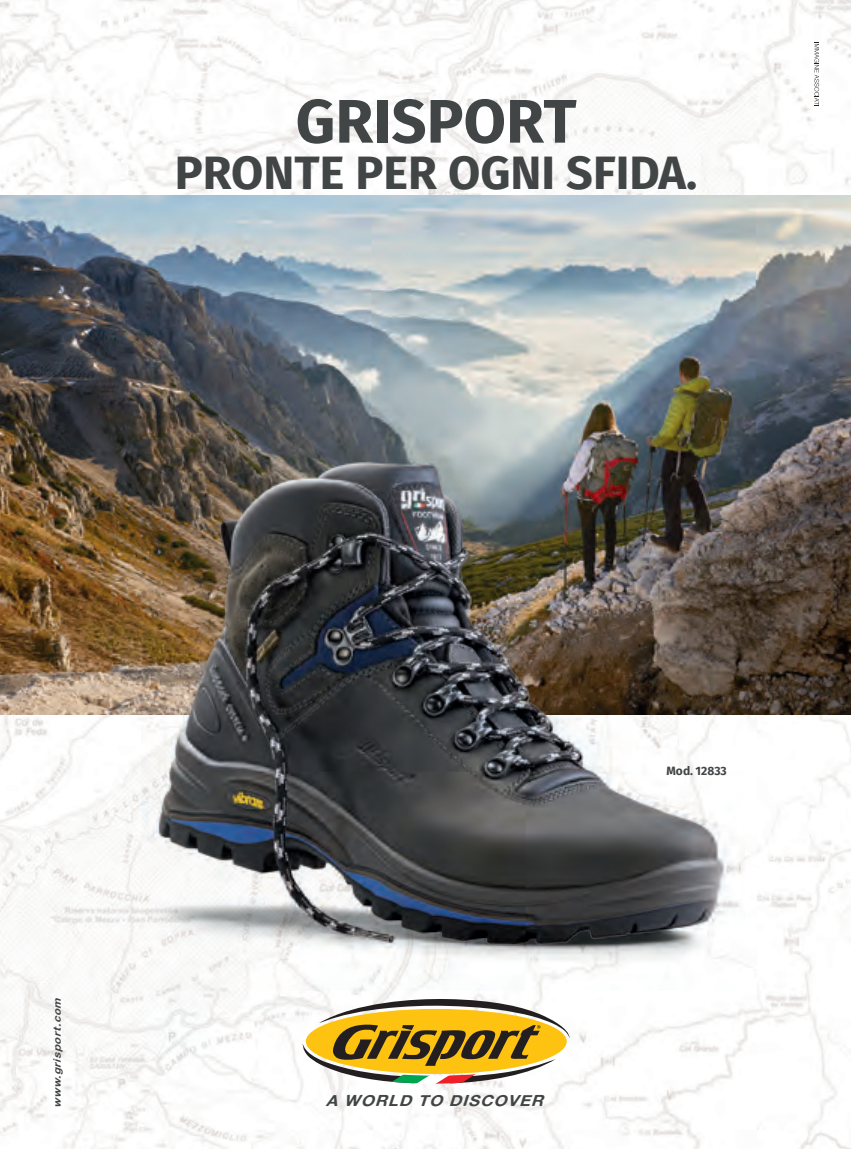
<style>
.page{position:relative;width:851px;height:1149px;background:#fff}
.page>*{position:absolute;margin:0;border:0;box-sizing:border-box;transform-origin:0 0}
.t1{font:700 61.5px "Fira Sans";color:#424546}
.t2{font:700 46.65px "Fira Sans";color:#424546}
.t3{font:italic 15.3px "Alte Haas Grotesk Bold";color:#424546;scale:1.09 1}
.t4{font:700 12px "Fira Sans";color:#424546}
.t5{font:italic 10.35px "Alte Haas Grotesk Bold";color:#424546;scale:1.09 1}
</style>
<div class="page">
<img style="left:0;top:0;width:850px;height:1148px">
<img style="left:0;top:196px;width:850px;height:518px">
<svg style="left:814px;top:43px;width:5px;height:63px"></svg>
<img style="left:296px;top:991px;width:279px;height:96px">
<svg style="left:302px;top:998px;width:268px;height:85px"></svg>
<img style="left:142px;top:387px;width:602px;height:602px">
<h1 class="t1" style="left:295px;top:78px;width:282px">GRISPORT</h1>
<p class="t2" style="left:175px;top:140px;width:524px">PRONTE PER OGNI SFIDA.</p>
<p class="t5" style="left:51px;top:1107px;width:106px;rotate:-90deg">www.grisport.com</p>
<p class="t4" style="left:666px;top:762px;width:62px">Mod. 12833</p>
<p class="t3" style="left:326px;top:1090px;width:206px">A WORLD TO DISCOVER</p>
</div>
